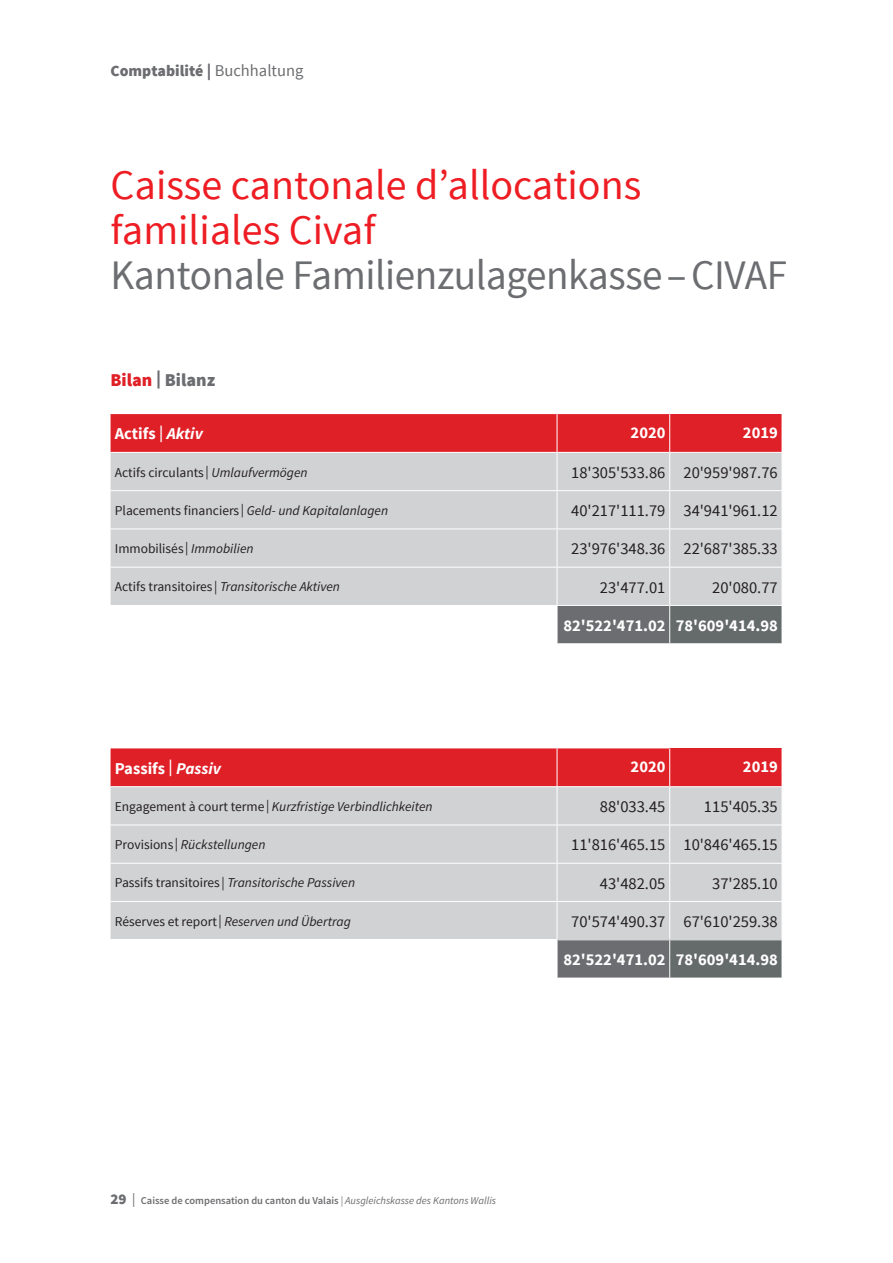
<style>
.page{position:relative;width:893px;height:1263px;background:#fff}
.page>*{position:absolute;margin:0;border:0;box-sizing:border-box;transform-origin:0 0}
.t1{font:42px/45px "Source Sans Pro";letter-spacing:-.01em;color:#ee1d23}
.UT1_franz{font:900 18px "Source Sans Pro";color:#6c6d70}
.FT_deutsch{font:16.5px "Source Sans Pro";color:#231f20}
.FT_deutsch-2{font:700 16.5px "Source Sans Pro";color:#fff}
.t2{font:900 15.75px "Source Sans Pro";color:#6c6d70}
.FT_deutsch-3{font:italic 13.5px "Source Sans Pro";color:#231f20}
.FT_deutsch-4{font:13.5px "Source Sans Pro";color:#231f20}
.t3{font:600 10.5px "Source Sans Pro";color:#6c6d70}
.s1{font-size:16.5px}
.s2{font-weight:400;font-size:16.5px}
.s3{color:#6c6d70}
.s4{color:#df2027}
.s5{font-weight:600}
.s6{font-style:italic}
.s7{font-style:normal}
.s8{font-weight:900;font-size:15px}
.s9{font-family:"Helvetica Neue";font-weight:100;font-size:19.5px}
.s10{font-weight:400;font-style:italic}
</style>
<div class="page">
<div style="left:111px;top:414px;width:558px;height:38px;background:#df2027"></div>
<div style="left:670px;top:414px;width:112px;height:38px;background:#df2028"></div>
<div style="left:111px;top:453px;width:671px;height:152px;background:#d1d2d4"></div>
<div style="left:557px;top:605px;width:113px;height:39px;background:#6c6d70"></div>
<div style="left:670px;top:605px;width:112px;height:39px;background:#656a6a"></div>
<hr style="left:557px;top:414px;width:1px;height:38px;background:#fff">
<hr style="left:557px;top:453px;width:1px;height:37px;background:#fff">
<hr style="left:669px;top:453px;width:1px;height:37px;background:#fff">
<hr style="left:557px;top:491px;width:1px;height:37px;background:#fff">
<hr style="left:669px;top:491px;width:1px;height:37px;background:#fff">
<hr style="left:557px;top:529px;width:1px;height:38px;background:#fff">
<hr style="left:669px;top:529px;width:1px;height:38px;background:#fff">
<hr style="left:557px;top:567px;width:1px;height:38px;background:#fff">
<hr style="left:669px;top:567px;width:1px;height:38px;background:#fff">
<hr style="left:557px;top:606px;width:1px;height:37px;background:#fff">
<hr style="left:669px;top:606px;width:1px;height:37px;background:#fff">
<hr style="left:111px;top:490px;width:446px;height:1px;background:#fff">
<hr style="left:557px;top:490px;width:113px;height:1px;background:#fff">
<hr style="left:670px;top:490px;width:112px;height:1px;background:#fff">
<hr style="left:111px;top:528px;width:446px;height:1px;background:#fff">
<hr style="left:557px;top:528px;width:113px;height:1px;background:#fff">
<hr style="left:670px;top:528px;width:112px;height:1px;background:#fff">
<hr style="left:111px;top:567px;width:446px;height:1px;background:#fff">
<hr style="left:557px;top:567px;width:113px;height:1px;background:#fff">
<hr style="left:670px;top:567px;width:112px;height:1px;background:#fff">
<hr style="left:557px;top:605px;width:113px;height:1px;background:#fff">
<hr style="left:670px;top:605px;width:112px;height:1px;background:#fff">
<hr style="left:557px;top:643px;width:113px;height:1px;background:#fff">
<hr style="left:670px;top:643px;width:112px;height:1px;background:#fff">
<div style="left:111px;top:748px;width:558px;height:38px;background:#df2027"></div>
<div style="left:670px;top:748px;width:112px;height:39px;background:#df2028"></div>
<div style="left:111px;top:787px;width:671px;height:152px;background:#d1d2d4"></div>
<div style="left:557px;top:940px;width:113px;height:38px;background:#6c6d70"></div>
<div style="left:670px;top:940px;width:112px;height:38px;background:#656a6a"></div>
<hr style="left:557px;top:748px;width:1px;height:38px;background:#fff">
<hr style="left:557px;top:787px;width:1px;height:38px;background:#fff">
<hr style="left:669px;top:787px;width:1px;height:38px;background:#fff">
<hr style="left:557px;top:825px;width:1px;height:38px;background:#fff">
<hr style="left:669px;top:825px;width:1px;height:38px;background:#fff">
<hr style="left:557px;top:864px;width:1px;height:37px;background:#fff">
<hr style="left:669px;top:864px;width:1px;height:37px;background:#fff">
<hr style="left:557px;top:902px;width:1px;height:37px;background:#fff">
<hr style="left:669px;top:902px;width:1px;height:37px;background:#fff">
<hr style="left:557px;top:940px;width:1px;height:38px;background:#fff">
<hr style="left:669px;top:940px;width:1px;height:38px;background:#fff">
<hr style="left:670px;top:786px;width:112px;height:1px;background:#fff">
<hr style="left:111px;top:825px;width:446px;height:1px;background:#fff">
<hr style="left:557px;top:825px;width:113px;height:1px;background:#fff">
<hr style="left:670px;top:825px;width:112px;height:1px;background:#fff">
<hr style="left:111px;top:863px;width:446px;height:1px;background:#fff">
<hr style="left:557px;top:863px;width:113px;height:1px;background:#fff">
<hr style="left:670px;top:863px;width:112px;height:1px;background:#fff">
<hr style="left:111px;top:901px;width:446px;height:1px;background:#fff">
<hr style="left:557px;top:901px;width:113px;height:1px;background:#fff">
<hr style="left:670px;top:901px;width:112px;height:1px;background:#fff">
<p class="t2" style="left:111px;top:61px;width:194px">Comptabilité <span class="s1">|</span> <span class="s2">Buchhaltung</span></p>
<p class="t1" style="left:111px;top:164px;width:678px">Caisse cantonale d’allocations familiales Civaf<br><span class="s3">Kantonale Familienzulagenkasse–CIVAF</span></p>
<p class="UT1_franz" style="left:111px;top:368px;width:106px"><span class="s4">Bilan</span> | Bilanz</p>
<p class="FT_deutsch-2" style="left:115px;top:423px;width:90px">Actifs <span class="s5">|</span> <span class="s6">Aktiv</span></p>
<p class="FT_deutsch-2" style="left:631px;top:422px;width:36px">2020</p>
<p class="FT_deutsch-2" style="left:743px;top:422px;width:36px">2019</p>
<p class="FT_deutsch-4" style="left:115px;top:464px;width:194px">Actifs circulants | <span class="s6">Umlaufvermögen</span></p>
<p class="FT_deutsch" style="left:571px;top:462px;width:96px">18'305'533.86</p>
<p class="FT_deutsch" style="left:683px;top:462px;width:96px">20'959'987.76</p>
<p class="FT_deutsch-3" style="left:115px;top:502px;width:275px"><span class="s7">Placements financiers |</span> Geld- und Kapitalanlagen</p>
<p class="FT_deutsch" style="left:571px;top:500px;width:96px">40'217'111.79</p>
<p class="FT_deutsch" style="left:683px;top:500px;width:96px">34'941'961.12</p>
<p class="FT_deutsch-4" style="left:115px;top:540px;width:140px">Immobilisés | <span class="s6">Immobilien</span></p>
<p class="FT_deutsch" style="left:571px;top:538px;width:96px">23'976'348.36</p>
<p class="FT_deutsch" style="left:683px;top:538px;width:96px">22'687'385.33</p>
<p class="FT_deutsch-3" style="left:115px;top:578px;width:227px"><span class="s7">Actifs transitoires |</span> Transitorische Aktiven</p>
<p class="FT_deutsch" style="left:600px;top:577px;width:67px">23'477.01</p>
<p class="FT_deutsch" style="left:712px;top:577px;width:67px">20'080.77</p>
<p class="FT_deutsch-2" style="left:563px;top:615px;width:103px">82'522'471.02</p>
<p class="FT_deutsch-2" style="left:676px;top:615px;width:103px">78'609'414.98</p>
<p class="FT_deutsch-2" style="left:115px;top:757px;width:108px">Passifs <span class="s5">|</span> <span class="s6">Passiv</span></p>
<p class="FT_deutsch-2" style="left:631px;top:756px;width:36px">2020</p>
<p class="FT_deutsch-2" style="left:743px;top:756px;width:36px">2019</p>
<p class="FT_deutsch-3" style="left:115px;top:798px;width:319px"><span class="s7">Engagement à court terme|</span> Kurzfristige Verbindlichkeiten</p>
<p class="FT_deutsch" style="left:600px;top:796px;width:67px">88'033.45</p>
<p class="FT_deutsch" style="left:704px;top:796px;width:75px">115'405.35</p>
<p class="FT_deutsch-3" style="left:115px;top:836px;width:152px"><span class="s7">Provisions |</span> Rückstellungen</p>
<p class="FT_deutsch" style="left:571px;top:834px;width:96px">11'816'465.15</p>
<p class="FT_deutsch" style="left:683px;top:834px;width:96px">10'846'465.15</p>
<p class="FT_deutsch-3" style="left:115px;top:874px;width:242px"><span class="s7">Passifs transitoires |</span> Transitorische Passiven</p>
<p class="FT_deutsch" style="left:600px;top:873px;width:67px">43'482.05</p>
<p class="FT_deutsch" style="left:712px;top:873px;width:67px">37'285.10</p>
<p class="FT_deutsch-3" style="left:115px;top:913px;width:238px"><span class="s7">Réserves et report|</span> Reserven und Übertrag</p>
<p class="FT_deutsch" style="left:571px;top:911px;width:96px">70'574'490.37</p>
<p class="FT_deutsch" style="left:683px;top:911px;width:96px">67'610'259.38</p>
<p class="FT_deutsch-2" style="left:563px;top:949px;width:103px">82'522'471.02</p>
<p class="FT_deutsch-2" style="left:676px;top:949px;width:103px">78'609'414.98</p>
<p class="t3" style="left:111px;top:1193px;width:387px"><span class="s8">29</span> <span class="s9">I</span> Caisse de compensation du canton du Valais <span class="s10">| Ausgleichskasse des Kantons Wallis</span></p>
</div>
